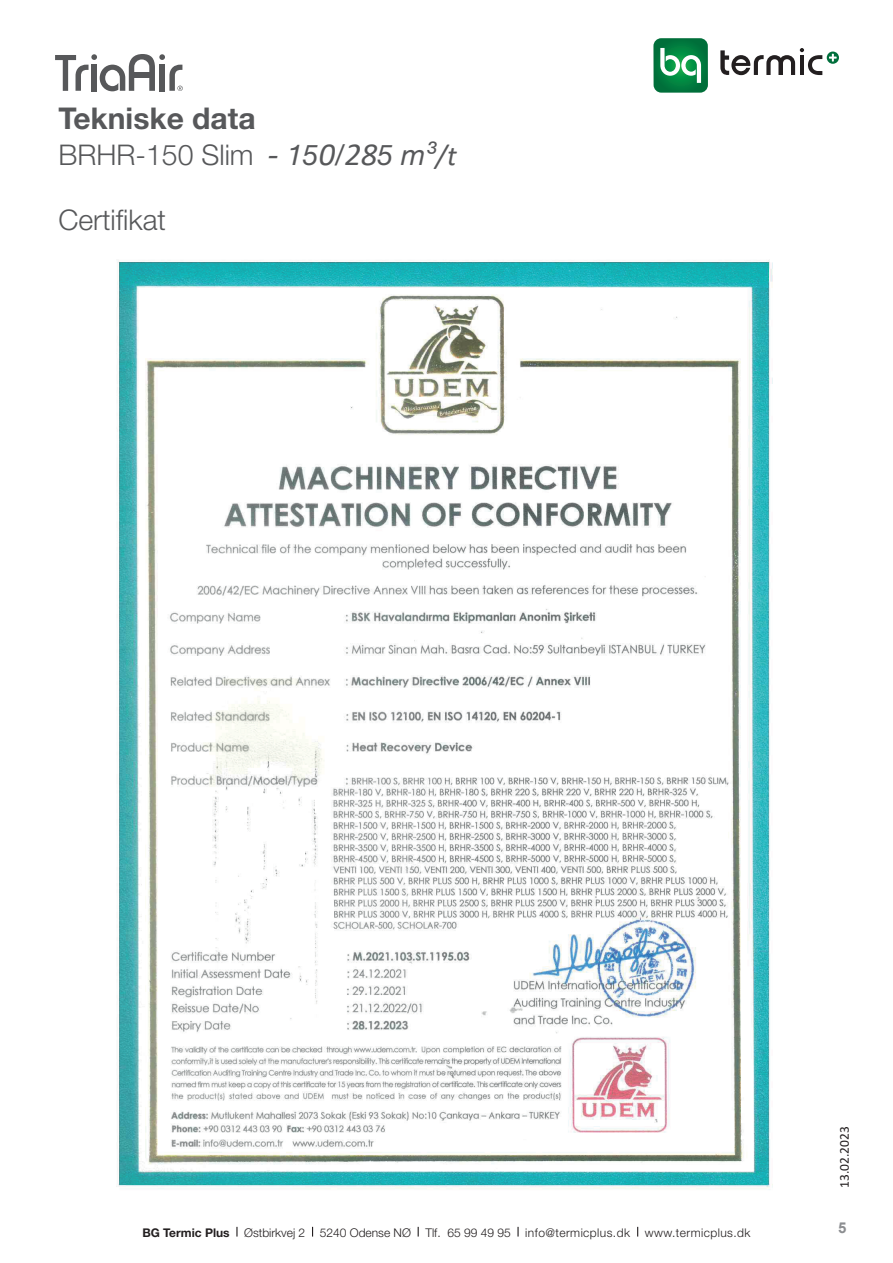
<style>
.page{position:relative;width:893px;height:1263px;background:#fff}
.page>*{position:absolute;margin:0;border:0;box-sizing:border-box;transform-origin:0 0}
.t1{font:700 30px "Helvetica Neue LT Std";color:#57585a}
.t2{font:300 28.5px "Helvetica Neue LT Std";color:#57585a}
.t3{font:700 15px "Arial";color:#8c8e91}
.t4{font:13.5px "Calibri";color:#231f20}
.t5{font:300 12px "Helvetica Neue LT Std";letter-spacing:.035em;color:#231f20}
.s1{font-family:"Helvetica Neue LT Pro";font-weight:400;font-style:italic}
.s2{font-family:"Calibri";font-weight:400;font-style:italic;font-size:32.25px}
.s3{font-family:"Calibri";font-weight:400;font-style:italic}
.s4{font-weight:700}
</style>
<div class="page">
<svg style="left:236px;top:1227px;width:2px;height:9px"></svg>
<svg style="left:517px;top:1227px;width:2px;height:9px"></svg>
<svg style="left:827px;top:52px;width:12px;height:12px"></svg>
<svg style="left:653px;top:38px;width:55px;height:55px;background:#359765"></svg>
<svg style="left:829px;top:54px;width:7px;height:7px"></svg>
<svg style="left:720px;top:48px;width:102px;height:27px"></svg>
<svg style="left:55px;top:54px;width:128px;height:37px"></svg>
<img style="left:116px;top:260px;width:657px;height:930px">
<h1 class="t1" style="left:58px;top:100px;width:199px">Tekniske data</h1>
<h2 class="t2" style="left:58px;top:138px;width:400px">BRHR-150 Slim <span class="s1">- 15</span><span class="s2">0</span><span class="s1">/</span><span class="s2">28</span><span class="s1">5 m³</span><span class="s3">/t</span></h2>
<h2 class="t2" style="left:58px;top:202px;width:109px">Certifikat</h2>
<p class="t4" style="left:835px;top:1188px;width:63px;rotate:-90deg">13.02.2023</p>
<p class="t5" style="left:142px;top:1225px;width:610px"><span class="s4">BG Termic Plus</span> Østbirkvej 2 5240 Odense NØ Tlf. 65 99 49 95 info@termicplus.dk www.termicplus.dk</p>
<p class="t3" style="left:838px;top:1217px;width:10px">5</p>
</div>
